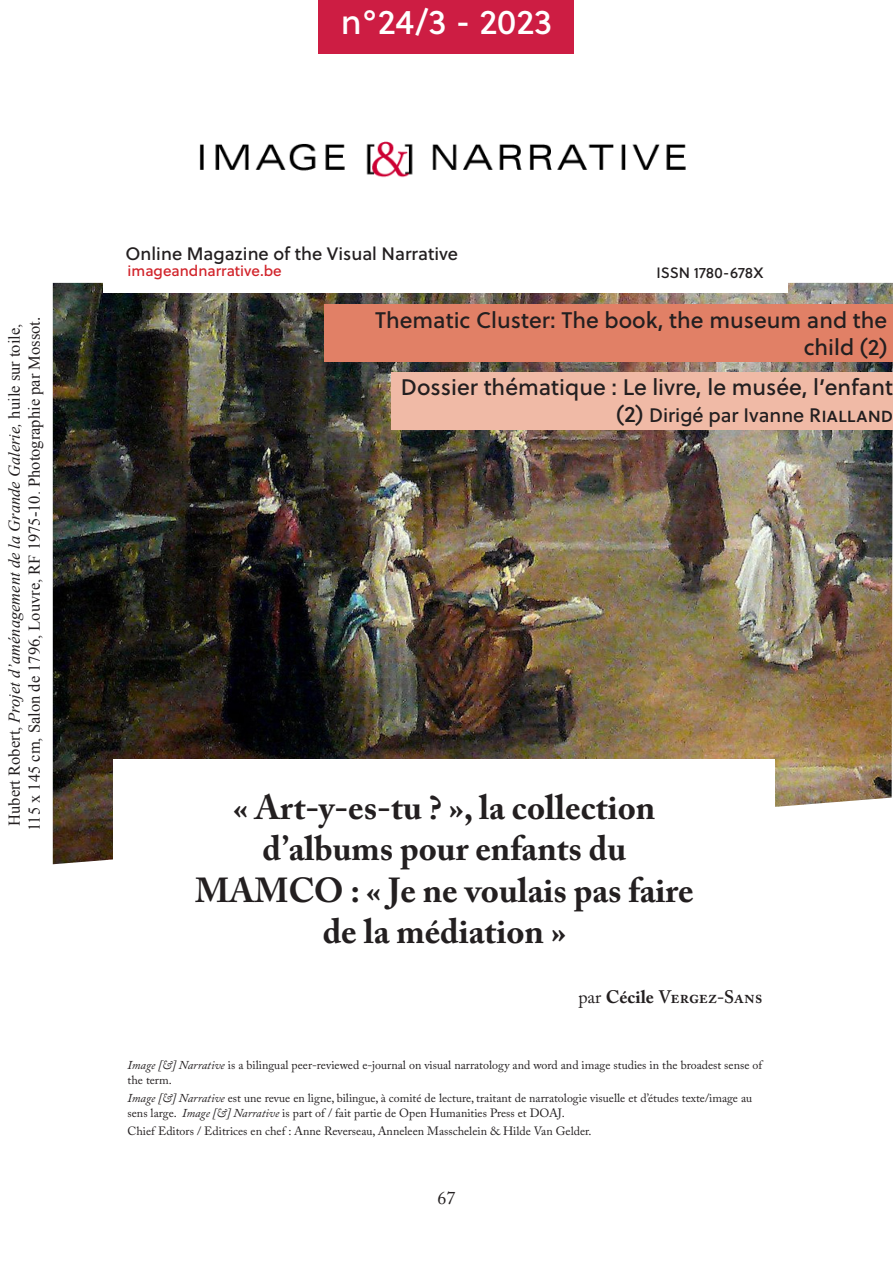
<style>
.page{position:relative;width:893px;height:1263px;background:#fff}
.page>*{position:absolute;margin:0;border:0;box-sizing:border-box;transform-origin:0 0}
.Titre_article{font:700 34.5px/41.4px "Adobe Caslon Pro";color:#231f20;text-align:center}
.Numéro_et_date{font:34.5px "Soleil Bk";color:#fff}
.Paragraphe_simple{font:22.5px/27px "Soleil Bk";color:#231f20;text-align:right}
.Paragraphe_simple-2{font:19.5px "Soleil Bk";color:#231f20}
.Paragraphe_simple-3{font:18px "Soleil Bk";color:#231f20}
.Auteur{font:600 18px "Adobe Caslon Pro";letter-spacing:-.005em;color:#231f20}
.t1{font:18px "Adobe Caslon Pro";color:#231f20}
.Légende{font:italic 16.5px "Times New Roman";color:#231f20}
.Légende-2{font:16.5px "Times New Roman";color:#231f20}
.Paragraphe_simple-4{font:15px "Soleil Bk";color:#d1232a}
.Paragraphe_simple-5{font:15px "Soleil Bk";color:#231f20}
.Paragraphe_ours_final{font:12px/14.4px "Adobe Caslon Pro";color:#231f20}
.s1{font-style:normal}
.s2{font-family:"Adobe Caslon Pro"}
.s3{font-size:22.5px}
.s4{font-weight:400}
.s5{font-weight:700}
.s6{font-style:italic}
</style>
<div class="page">
<img style="left:53px;top:283px;width:840px;height:581px">
<div style="left:103px;top:239px;width:685px;height:53px;background:#fff"></div>
<div style="left:319px;top:0;width:255px;height:53px;background:#cd1d43"></div>
<div style="left:325px;top:304px;width:568px;height:58px;background:#e18066"></div>
<div style="left:391px;top:372px;width:502px;height:57px;background:#f0baa6"></div>
<div style="left:113px;top:759px;width:662px;height:295px;background:#fff"></div>
<img style="left:200px;top:141px;width:486px;height:37px">
<p class="Numéro_et_date" style="left:341px;top:-4px;width:213px">n°24/3 - 2023</p>
<p class="Légende" style="left:3px;top:826px;width:504px;rotate:-90deg"><span class="s1">Hubert Robert,</span> Projet d’aménagement de la Grande Galerie, <span class="s1">huile sur toile,</span></p>
<p class="Légende-2" style="left:23px;top:831px;width:516px;rotate:-90deg">115 x 145 cm, Salon de 1796, Louvre, RF 1975-10. Photographie par Mossot<span class="s2">.</span></p>
<p class="Paragraphe_simple-3" style="left:126px;top:240px;width:334px">Online Magazine of the Visual Narrative</p>
<p class="Paragraphe_simple-4" style="left:128px;top:260px;width:156px">imageandnarrative.be</p>
<p class="Paragraphe_simple-5" style="left:656px;top:261px;width:108px">ISSN 1780-678X</p>
<p class="Paragraphe_simple" style="left:375px;top:306px;width:514px">Thematic Cluster: The book, the museum and the child (2)</p>
<p class="Paragraphe_simple" style="left:401px;top:373px;width:493px">Dossier thématique : Le livre, le musée, l’enfant</p>
<p class="Paragraphe_simple-2" style="left:616px;top:400px;width:278px"><span class="s3">(2)</span> Dirigé par Ivanne Rialland</p>
<p class="Titre_article" style="left:195px;top:786px;width:500px">« Art-y-es-tu ? », la collection d’albums pour enfants du<br>MAMCO : « Je ne voulais pas faire de la médiation »</p>
<p class="Auteur" style="left:578px;top:986px;width:186px"><span class="s4">par</span> <span class="s5">Cécile</span> Vergez-Sans</p>
<p class="Paragraphe_ours_final" style="left:128px;top:1058px;width:636px"><span class="s6">Image [&amp;] Narrative</span> is a bilingual peer-reviewed e-journal on visual narratology and word and image studies in the broadest sense of the term.</p>
<p class="Paragraphe_ours_final" style="left:128px;top:1091px;width:626px"><span class="s6">Image [&amp;] Narrative</span> est une revue en ligne, bilingue, à comité de lecture, traitant de narratologie visuelle et d’études texte/image au sens large. <span class="s6">Image [&amp;] Narrative</span> is part of / fait partie de Open Humanities Press et DOAJ.</p>
<p class="Paragraphe_ours_final" style="left:128px;top:1124px;width:465px">Chief Editors / Editrices en chef : Anne Reverseau, Anneleen Masschelein &amp; Hilde Van Gelder.</p>
<h3 class="t1" style="left:437px;top:1187px;width:19px">67</h3>
</div>
